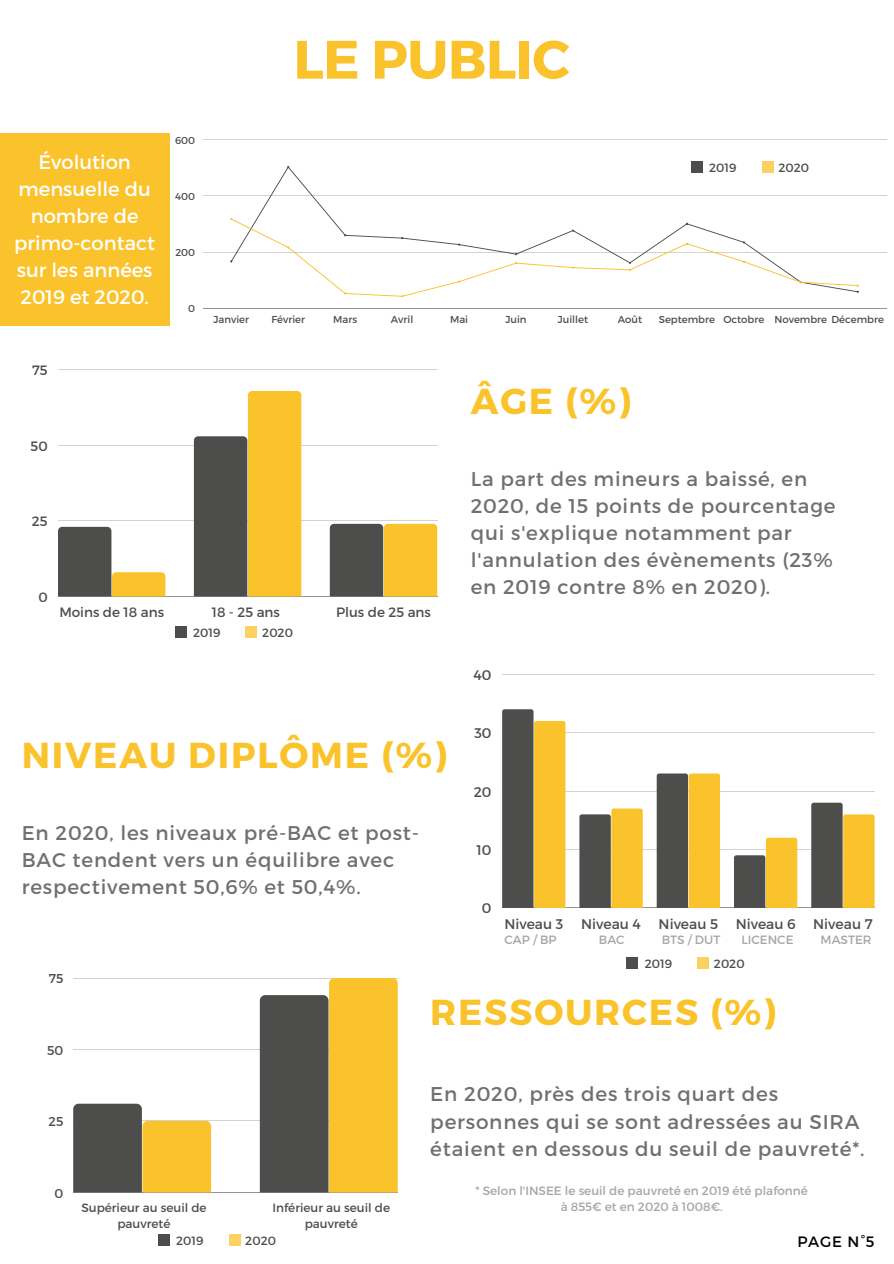
<style>
.page{position:relative;width:894px;height:1264px;background:#fff}
.page>*{position:absolute;margin:0;border:0;box-sizing:border-box;transform-origin:0 0}
.t1{font:700 54px "Montserrat";letter-spacing:-.01em;color:#fac32c}
.t2{font:700 36px "Montserrat";letter-spacing:.05em;color:#fac32c}
.t3{font:19.95px/27.5px "Montserrat";letter-spacing:.04em;color:#6e7171}
.t4{font:19.8px/27px "Montserrat";letter-spacing:.04em;color:#6e7171}
.t5{font:19.5px/27px "Montserrat";color:#fff;text-align:center}
.t6{font:15px "Montserrat";color:#000}
.t7{font:13.95px "Montserrat";color:#4d4e4c}
.t8{font:13.5px "Montserrat";color:#4d4e4c}
.t9{font:12.75px "Montserrat";color:#4d4e4c}
.t10{font:12px/16.4px "Montserrat";color:#a7a5a5;text-align:center}
.t11{font:12px/16.4px "Montserrat";color:#4d4e4c;text-align:center}
.t12{font:10.05px "Montserrat";color:#4d4e4c}
</style>
<div class="page">
<hr style="left:58px;top:370px;width:379px;height:1px;background:#4d4e4c">
<hr style="left:58px;top:445px;width:379px;height:1px;background:#4d4e4c">
<hr style="left:58px;top:521px;width:379px;height:1px;background:#4d4e4c">
<hr style="left:58px;top:596px;width:379px;height:1px;background:#4d4e4c">
<svg style="left:58px;top:527px;width:107px;height:69px"></svg>
<svg style="left:194px;top:391px;width:107px;height:205px;background:#b79c50"></svg>
<svg style="left:330px;top:524px;width:107px;height:72px;background:#a4893d"></svg>
<hr style="left:502px;top:674px;width:372px;height:1px;background:#4d4e4c">
<hr style="left:502px;top:732px;width:372px;height:1px;background:#4d4e4c">
<hr style="left:502px;top:791px;width:372px;height:1px;background:#4d4e4c">
<hr style="left:502px;top:849px;width:372px;height:1px;background:#4d4e4c">
<hr style="left:502px;top:907px;width:372px;height:1px;background:#4d4e4c">
<svg style="left:502px;top:709px;width:63px;height:199px;background:#a08844"></svg>
<svg style="left:579px;top:808px;width:63px;height:100px;background:#a98f45"></svg>
<svg style="left:656px;top:773px;width:63px;height:135px;background:#a48a41"></svg>
<svg style="left:733px;top:837px;width:64px;height:71px;background:#bba158"></svg>
<svg style="left:811px;top:802px;width:63px;height:106px;background:#a48d4b"></svg>
<hr style="left:73px;top:977px;width:324px;height:1px;background:#4d4e4c">
<hr style="left:73px;top:1049px;width:324px;height:1px;background:#4d4e4c">
<hr style="left:73px;top:1120px;width:324px;height:1px;background:#4d4e4c">
<hr style="left:73px;top:1192px;width:324px;height:1px;background:#4d4e4c">
<svg style="left:73px;top:1103px;width:138px;height:89px;background:#a59054"></svg>
<svg style="left:260px;top:977px;width:137px;height:215px;background:#aa9044"></svg>
<div style="left:175px;top:626px;width:11px;height:12px;background:#4d4e4c"></div>
<div style="left:246px;top:626px;width:11px;height:12px;background:#fdd160"></div>
<div style="left:626px;top:957px;width:12px;height:11px;background:#4d4e4c"></div>
<div style="left:697px;top:957px;width:11px;height:11px;background:#fdd160"></div>
<div style="left:158px;top:1234px;width:11px;height:11px;background:#4d4e4c"></div>
<div style="left:229px;top:1234px;width:11px;height:11px;background:#fdd160"></div>
<hr style="left:203px;top:140px;width:683px;height:1px;background:#4d4e4c">
<hr style="left:203px;top:196px;width:683px;height:1px;background:#4d4e4c">
<hr style="left:203px;top:252px;width:683px;height:1px;background:#4d4e4c">
<hr style="left:203px;top:308px;width:683px;height:1px;background:#4d4e4c">
<svg style="left:230px;top:166px;width:628px;height:131px"></svg>
<div style="left:0;top:134px;width:170px;height:192px;background:#fac32c"></div>
<div style="left:691px;top:162px;width:11px;height:11px;background:#4d4e4c"></div>
<div style="left:761px;top:162px;width:12px;height:11px;background:#fdd160"></div>
<p class="t1" style="left:293px;top:24px;width:278px">LE PUBLIC</p>
<p class="t5" style="left:14px;top:148px;width:142px">Évolution mensuelle du nombre de primo-contact sur les années<br>2019 et 2020.</p>
<p class="t8" style="left:32px;top:362px;width:17px">75</p>
<p class="t8" style="left:31px;top:437px;width:19px">50</p>
<p class="t8" style="left:32px;top:512px;width:17px">25</p>
<p class="t8" style="left:38px;top:588px;width:11px">0</p>
<p class="t12" style="left:175px;top:134px;width:22px">600</p>
<p class="t12" style="left:175px;top:190px;width:21px">400</p>
<p class="t12" style="left:175px;top:246px;width:21px">200</p>
<p class="t11" style="left:709px;top:159px;width:29px">2019</p>
<p class="t11" style="left:778px;top:159px;width:32px">2020</p>
<p class="t12" style="left:188px;top:302px;width:8px">0</p>
<p class="t12" style="left:213px;top:313px;width:37px">Janvier</p>
<p class="t12" style="left:271px;top:313px;width:35px">Février</p>
<p class="t12" style="left:333px;top:313px;width:25px">Mars</p>
<p class="t12" style="left:391px;top:313px;width:24px">Avril</p>
<p class="t12" style="left:450px;top:313px;width:20px">Mai</p>
<p class="t12" style="left:505px;top:313px;width:23px">Juin</p>
<p class="t12" style="left:557px;top:313px;width:32px">Juillet</p>
<p class="t12" style="left:617px;top:313px;width:26px">Août</p>
<p class="t12" style="left:658px;top:313px;width:58px">Septembre</p>
<p class="t12" style="left:723px;top:313px;width:42px">Octobre</p>
<p class="t12" style="left:774px;top:313px;width:111px">Novembre Décembre</p>
<p class="t2" style="left:470px;top:378px;width:162px">ÂGE (%)</p>
<p class="t4" style="left:470px;top:465px;width:366px">La part des mineurs a baissé, en<br>2020, de 15 points de pourcentage qui s'explique notamment par l'annulation des évènements (23% en 2019 contre 8% en 2020).</p>
<p class="t8" style="left:59px;top:603px;width:106px">Moins de 18 ans</p>
<p class="t8" style="left:212px;top:603px;width:70px">18 - 25 ans</p>
<p class="t8" style="left:336px;top:603px;width:96px">Plus de 25 ans</p>
<p class="t11" style="left:193px;top:624px;width:29px">2019</p>
<p class="t11" style="left:262px;top:624px;width:32px">2020</p>
<p class="t2" style="left:22px;top:732px;width:426px">NIVEAU DIPLÔME (%)</p>
<p class="t4" style="left:22px;top:818px;width:398px">En 2020, les niveaux pré-BAC et post-<br>BAC tendent vers un équilibre avec respectivement 50,6% et 50,4%.</p>
<p class="t9" style="left:49px;top:970px;width:16px">75</p>
<p class="t7" style="left:473px;top:666px;width:19px">40</p>
<p class="t7" style="left:474px;top:724px;width:19px">30</p>
<p class="t7" style="left:473px;top:782px;width:19px">20</p>
<p class="t7" style="left:476px;top:841px;width:17px">10</p>
<p class="t7" style="left:482px;top:899px;width:11px">0</p>
<p class="t7" style="left:504px;top:914px;width:60px">Niveau 3</p>
<p class="t7" style="left:581px;top:914px;width:61px">Niveau 4</p>
<p class="t7" style="left:658px;top:914px;width:61px">Niveau 5</p>
<p class="t7" style="left:735px;top:914px;width:61px">Niveau 6</p>
<p class="t7" style="left:813px;top:914px;width:61px">Niveau 7</p>
<p class="t10" style="left:504px;top:930px;width:54px">CAP / BP</p>
<p class="t10" style="left:598px;top:930px;width:27px">BAC</p>
<p class="t10" style="left:661px;top:930px;width:60px">BTS / DUT</p>
<p class="t10" style="left:741px;top:930px;width:54px">LICENCE</p>
<p class="t10" style="left:820px;top:930px;width:52px">MASTER</p>
<p class="t11" style="left:644px;top:954px;width:29px">2019</p>
<p class="t11" style="left:713px;top:954px;width:32px">2020</p>
<p class="t9" style="left:47px;top:1041px;width:18px">50</p>
<p class="t9" style="left:49px;top:1113px;width:16px">25</p>
<p class="t9" style="left:55px;top:1184px;width:10px">0</p>
<p class="t11" style="left:81px;top:1198px;width:127px">Supérieur au seuil de pauvreté</p>
<p class="t11" style="left:272px;top:1198px;width:119px">Inférieur au seuil de pauvreté</p>
<p class="t11" style="left:176px;top:1231px;width:29px">2019</p>
<p class="t11" style="left:245px;top:1231px;width:32px">2020</p>
<p class="t2" style="left:430px;top:988px;width:347px">RESSOURCES (%)</p>
<p class="t3" style="left:430px;top:1079px;width:435px">En 2020, près des trois quart des personnes qui se sont adressées au SIRA étaient en dessous du seuil de pauvreté*.</p>
<p class="t10" style="left:475px;top:1181px;width:334px">* Selon l'INSEE le seuil de pauvreté en 2019 été plafonné à 855€ et en 2020 à 1008€.</p>
<p class="t6" style="left:797px;top:1232px;width:79px">PAGE N°5</p>
</div>
